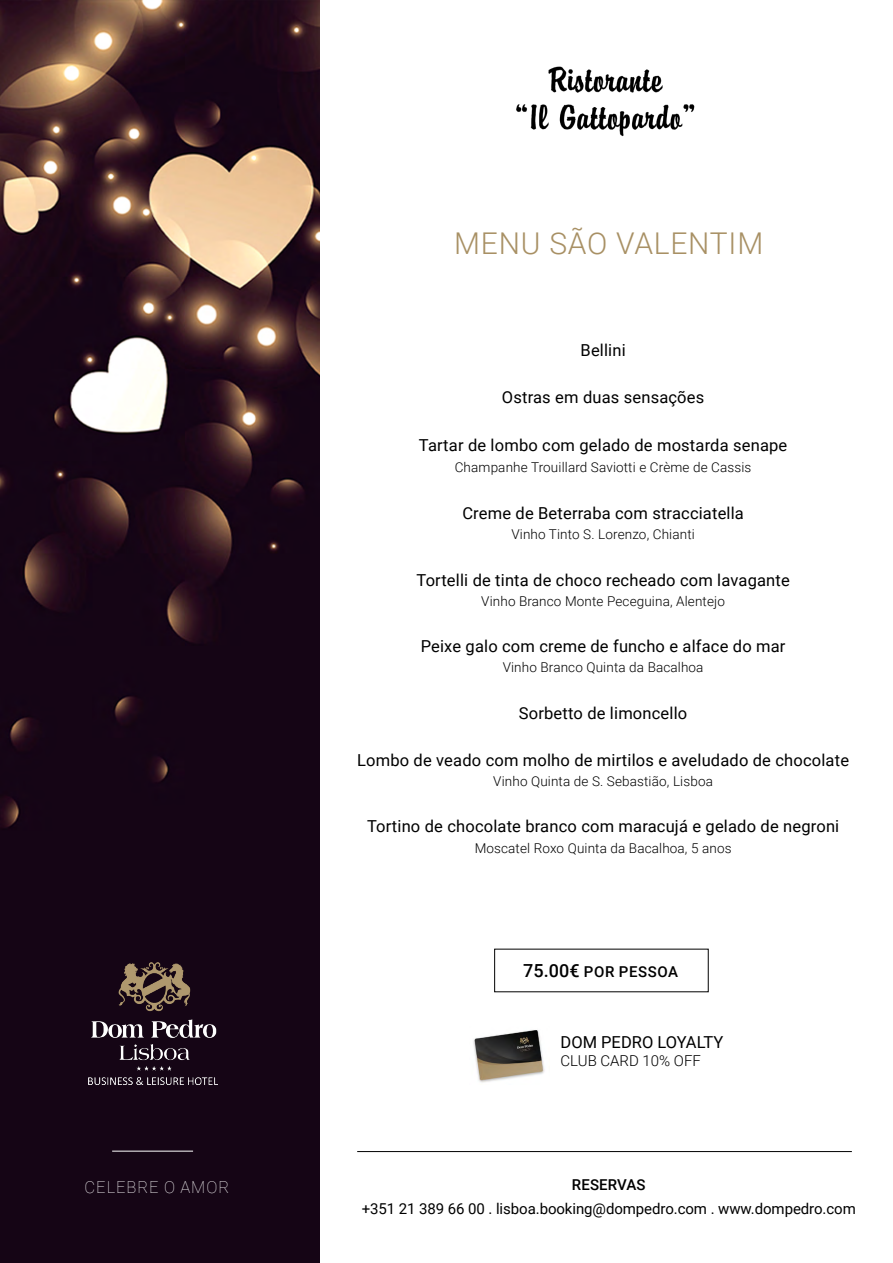
<style>
.page{position:relative;width:893px;height:1263px;background:#fff}
.page>*{position:absolute;margin:0;border:0;box-sizing:border-box;transform-origin:0 0}
.t1{font:300 30px "Roboto";letter-spacing:.025em;color:#a89064}
.t2{font:16.5px "Roboto";letter-spacing:.01em;color:#000}
.t3{font:100 16.5px "Roboto";letter-spacing:.06em;color:#fff}
.t4{font:15px "Roboto";letter-spacing:-.005em;color:#000}
.t5{font:500 15px "Roboto";letter-spacing:.04em;color:#000}
.t6{font:300 15px "Roboto";color:#000}
.t7{font:500 15px "Roboto";letter-spacing:.02em;color:#000}
.t8{font:300 13.5px "Roboto";letter-spacing:.01em;color:#000}
.s1{font-size:18px}
</style>
<div class="page">
<img style="left:0;top:0;width:319px;height:1263px">
<img style="left:516px;top:66px;width:179px;height:71px">
<hr style="left:357px;top:1151px;width:495px;height:1px;background:#000">
<img style="left:473px;top:1030px;width:72px;height:53px">
<img style="left:88px;top:962px;width:129px;height:122px">
<hr style="left:112px;top:1151px;width:81px;height:1px;background:#fff">
<p class="t3" style="left:85px;top:1175px;width:146px">CELEBRE O AMOR</p>
<h1 class="t1" style="left:454px;top:223px;width:310px">MENU SÃO VALENTIM</h1>
<p class="t2" style="left:581px;top:339px;width:47px">Bellini</p>
<p class="t2" style="left:502px;top:386px;width:204px">Ostras em duas sensações</p>
<p class="t2" style="left:419px;top:434px;width:370px">Tartar de lombo com gelado de mostarda senape</p>
<p class="t8" style="left:455px;top:458px;width:298px">Champanhe Trouillard Saviotti e Crème de Cassis</p>
<p class="t2" style="left:462px;top:502px;width:283px">Creme de Beterraba com stracciatella</p>
<p class="t8" style="left:511px;top:525px;width:185px">Vinho Tinto S. Lorenzo, Chianti</p>
<p class="t2" style="left:416px;top:568px;width:375px">Tortelli de tinta de choco recheado com lavagante</p>
<p class="t8" style="left:481px;top:591px;width:245px">Vinho Branco Monte Peceguina, Alentejo</p>
<p class="t2" style="left:421px;top:635px;width:366px">Peixe galo com creme de funcho e alface do mar</p>
<p class="t8" style="left:503px;top:658px;width:202px">Vinho Branco Quinta da Bacalhoa</p>
<p class="t2" style="left:519px;top:701px;width:170px">Sorbetto de limoncello</p>
<p class="t2" style="left:357px;top:748px;width:493px">Lombo de veado com molho de mirtilos e aveludado de chocolate</p>
<p class="t8" style="left:493px;top:771px;width:221px">Vinho Quinta de S. Sebastião, Lisboa</p>
<p class="t2" style="left:367px;top:815px;width:474px">Tortino de chocolate branco com maracujá e gelado de negroni</p>
<p class="t8" style="left:475px;top:839px;width:258px">Moscatel Roxo Quinta da Bacalhoa, 5 anos</p>
<p class="t5" style="left:523px;top:961px;width:157px"><span class="s1">75.00€</span> POR PESSOA</p>
<p class="t2" style="left:561px;top:1030px;width:164px">DOM PEDRO LOYALTY</p>
<p class="t6" style="left:561px;top:1050px;width:142px">CLUB CARD 10% OFF</p>
<p class="t7" style="left:572px;top:1174px;width:75px">RESERVAS</p>
<p class="t4" style="left:362px;top:1198px;width:496px">+351 21 389 66 00 . lisboa.booking@dompedro.com . www.dompedro.com</p>
</div>
